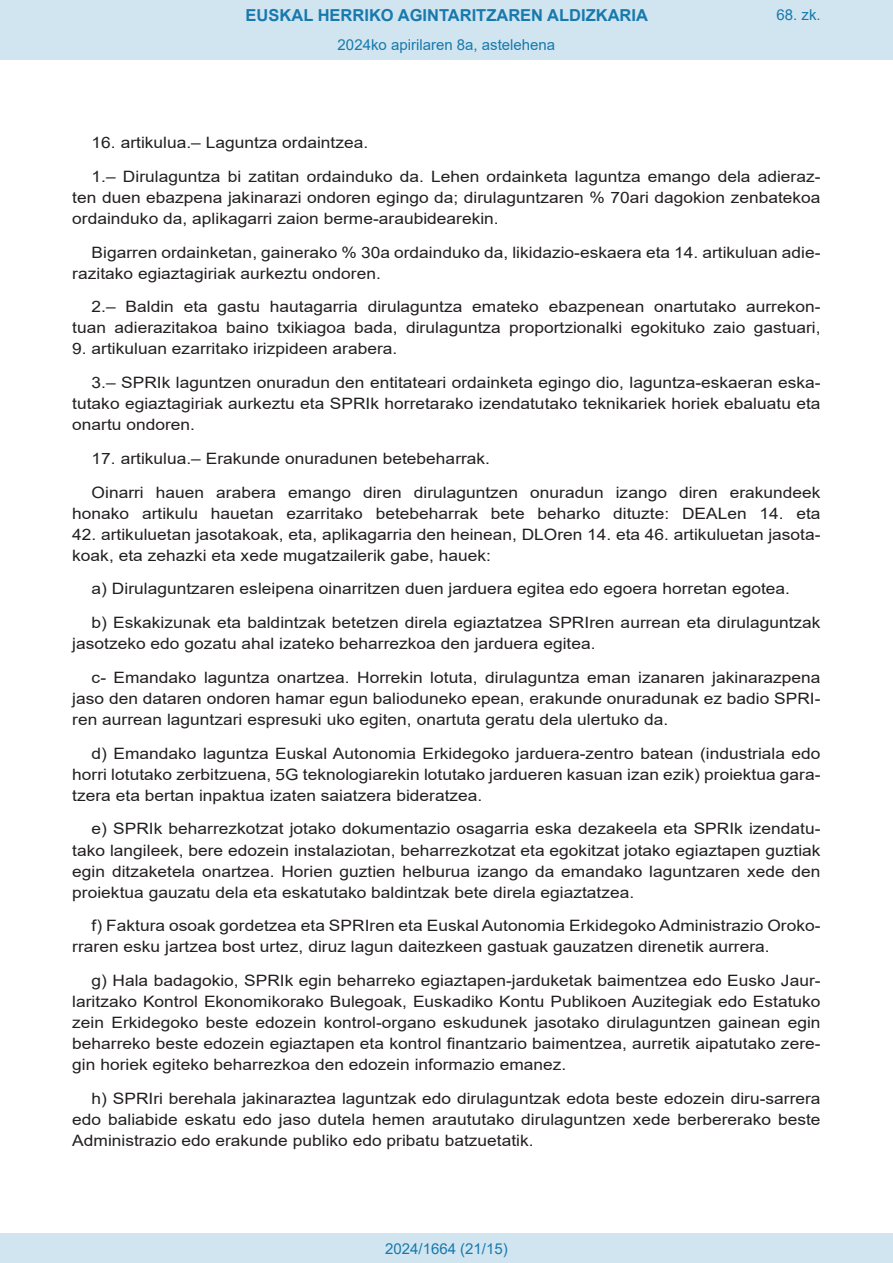
<style>
.page{position:relative;width:893px;height:1263px;background:#fff}
.page>*{position:absolute;margin:0;border:0;box-sizing:border-box;transform-origin:0 0}
.t1{font:700 16.5px "Arial";color:#1879ad}
.BOPVDetalle{font:15.6px/21px "Arial";color:#231f20;text-align:justify;scale:1.11 1}
.Paginacion_Centro{font:15px "Arial";color:#1879ad}
</style>
<div class="page">
<div style="left:0;top:0;width:893px;height:60px;background:#d0e5f0"></div>
<div style="left:0;top:1233px;width:893px;height:30px;background:#d0e5f0"></div>
<p class="t1" style="left:246px;top:3px;width:404px">EUSKAL HERRIKO AGINTARITZAREN ALDIZKARIA</p>
<p class="Paginacion_Centro" style="left:338px;top:35px;width:219px">2024ko apirilaren 8a, astelehena</p>
<p class="Paginacion_Centro" style="left:776px;top:5px;width:46px">68. zk.</p>
<p class="BOPVDetalle" style="left:92px;top:132px;width:251px">16. artikulua.– Laguntza ordaintzea.</p>
<p class="BOPVDetalle" style="left:72px;top:166px;width:676px;text-indent:19px">1.– Dirulaguntza bi zatitan ordainduko da. Lehen ordainketa laguntza emango dela adieraz&shy;ten duen ebazpena jakinarazi ondoren egingo da; dirulaguntzaren % 70ari dagokion zenbatekoa ordainduko da, aplikagarri zaion berme-araubidearekin.</p>
<p class="BOPVDetalle" style="left:72px;top:242px;width:676px;text-indent:19px">Bigarren ordainketan, gainerako % 30a ordainduko da, likidazio-eskaera eta 14. artikuluan adie&shy;razitako egiaztagiriak aurkeztu ondoren.</p>
<p class="BOPVDetalle" style="left:72px;top:296px;width:676px;text-align:right">2.– Baldin eta gastu hautagarria dirulaguntza emateko ebazpenean onartutako aurrekon&shy;tuan adierazitakoa baino txikiagoa bada, dirulaguntza proportzionalki egokituko zaio gastuari,</p>
<p class="BOPVDetalle" style="left:72px;top:338px;width:294px">9. artikuluan ezarritako irizpideen arabera.</p>
<p class="BOPVDetalle" style="left:72px;top:372px;width:676px;text-indent:19px">3.– SPRIk laguntzen onuradun den entitateari ordainketa egingo dio, laguntza-eskaeran eska&shy;tutako egiaztagiriak aurkeztu eta SPRIk horretarako izendatutako teknikariek horiek ebaluatu eta onartu ondoren.</p>
<p class="BOPVDetalle" style="left:92px;top:448px;width:360px">17. artikulua.– Erakunde onuradunen betebeharrak.</p>
<p class="BOPVDetalle" style="left:72px;top:482px;width:676px;text-align:right">Oinarri hauen arabera emango diren dirulaguntzen onuradun izango diren erakundeek honako artikulu hauetan ezarritako betebeharrak bete beharko dituzte: DEALen 14. eta</p>
<p class="BOPVDetalle" style="left:72px;top:524px;width:676px">42. artikuluetan jasotakoak, eta, aplikagarria den heinean, DLOren 14. eta 46. artikuluetan jasota&shy;koak, eta zehazki eta xede mugatzailerik gabe, hauek:</p>
<p class="BOPVDetalle" style="left:92px;top:578px;width:631px">a) Dirulaguntzaren esleipena oinarritzen duen jarduera egitea edo egoera horretan egotea.</p>
<p class="BOPVDetalle" style="left:72px;top:612px;width:676px;text-indent:19px">b) Eskakizunak eta baldintzak betetzen direla egiaztatzea SPRIren aurrean eta dirulaguntzak jasotzeko edo gozatu ahal izateko beharrezkoa den jarduera egitea.</p>
<p class="BOPVDetalle" style="left:72px;top:667px;width:676px;text-indent:19px">c- Emandako laguntza onartzea. Horrekin lotuta, dirulaguntza eman izanaren jakinarazpena jaso den dataren ondoren hamar egun balioduneko epean, erakunde onuradunak ez badio SPRI&shy;ren aurrean laguntzari espresuki uko egiten, onartuta geratu dela ulertuko da.</p>
<p class="BOPVDetalle" style="left:72px;top:743px;width:676px;text-indent:19px">d) Emandako laguntza Euskal Autonomia Erkidegoko jarduera-zentro batean (industriala edo horri lotutako zerbitzuena, 5G teknologiarekin lotutako jardueren kasuan izan ezik) proiektua gara&shy;tzera eta bertan inpaktua izaten saiatzera bideratzea.</p>
<p class="BOPVDetalle" style="left:72px;top:818px;width:676px;text-indent:19px">e) SPRIk beharrezkotzat jotako dokumentazio osagarria eska dezakeela eta SPRIk izendatu&shy;tako langileek, bere edozein instalaziotan, beharrezkotzat eta egokitzat jotako egiaztapen guztiak egin ditzaketela onartzea. Horien guztien helburua izango da emandako laguntzaren xede den proiektua gauzatu dela eta eskatutako baldintzak bete direla egiaztatzea.</p>
<p class="BOPVDetalle" style="left:72px;top:915px;width:676px;text-indent:19px">f) Faktura osoak gordetzea eta SPRIren eta Euskal Autonomia Erkidegoko Administrazio Oroko&shy;rraren esku jartzea bost urtez, diruz lagun daitezkeen gastuak gauzatzen direnetik aurrera.</p>
<p class="BOPVDetalle" style="left:72px;top:970px;width:676px;text-indent:19px">g) Hala badagokio, SPRIk egin beharreko egiaztapen-jarduketak baimentzea edo Eusko Jaur&shy;laritzako Kontrol Ekonomikorako Bulegoak, Euskadiko Kontu Publikoen Auzitegiak edo Estatuko zein Erkidegoko beste edozein kontrol-organo eskudunek jasotako dirulaguntzen gainean egin beharreko beste edozein egiaztapen eta kontrol finantzario baimentzea, aurretik aipatutako zere&shy;gin horiek egiteko beharrezkoa den edozein informazio emanez.</p>
<p class="BOPVDetalle" style="left:72px;top:1088px;width:676px;text-indent:19px">h) SPRIri berehala jakinaraztea laguntzak edo dirulaguntzak edota beste edozein diru-sarrera edo baliabide eskatu edo jaso dutela hemen araututako dirulaguntzen xede berbererako beste Administrazio edo erakunde publiko edo pribatu batzuetatik.</p>
<p class="Paginacion_Centro" style="left:385px;top:1238px;width:124px">2024/1664 (21/15)</p>
</div>
